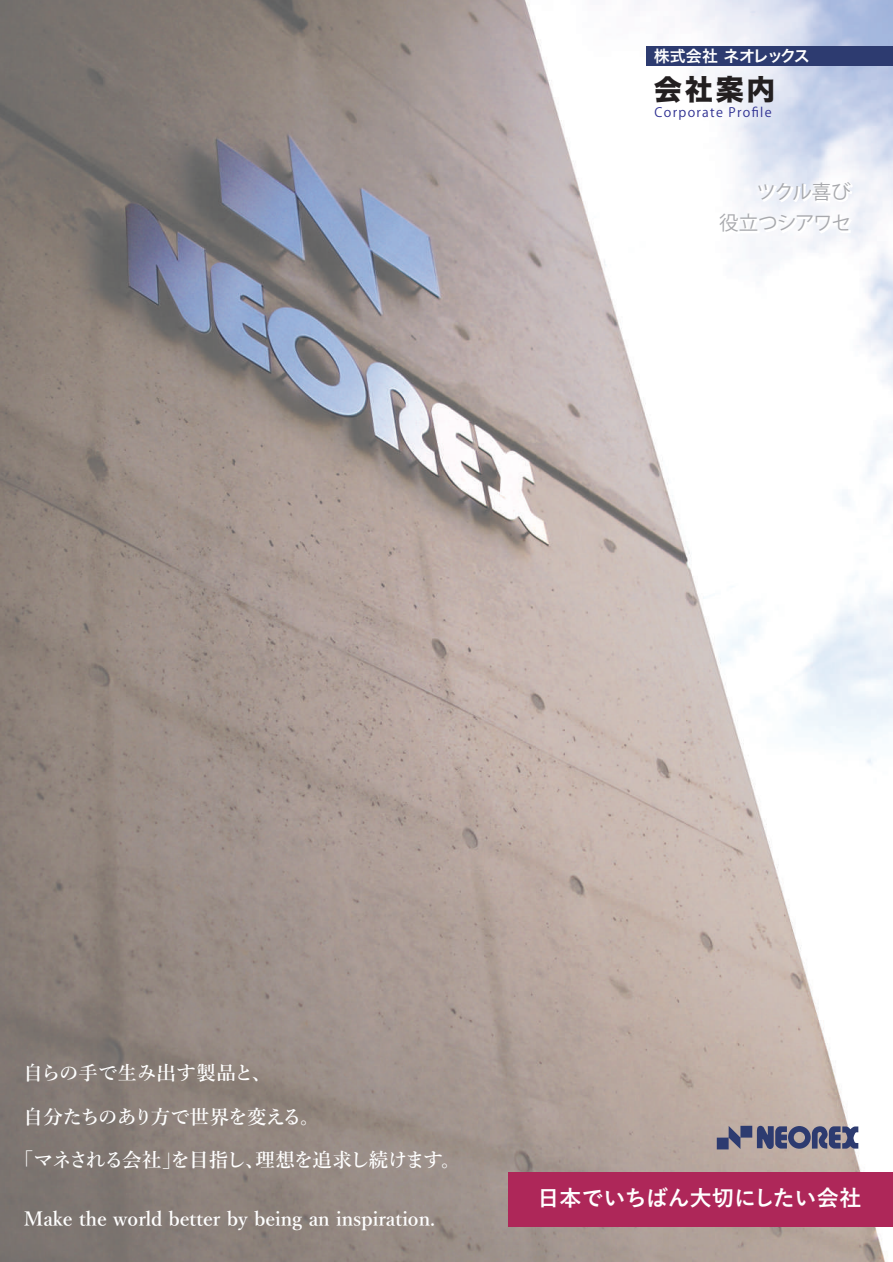
<style>
.page{position:relative;width:893px;height:1262px;background:#fff}
.page>*{position:absolute;margin:0;border:0;box-sizing:border-box;transform-origin:0 0}
.t1{font:28.2px "Hira Kaku Std N W8";color:#231f20}
.t2{font:700 21.9px "Yu Go";letter-spacing:-.005em;color:#fff}
.t3{font:600 19.5px "Yu Min";color:#fff}
.t4{font:600 19.5px "Yu Min";letter-spacing:-.055em;color:#fff}
.t5{font:600 19.5px "Yu Min";letter-spacing:-.04em;color:#fff}
.t6{font:19.5px/31.5px "Koz Go Pr 6 N";letter-spacing:-.04em;color:#a8a9ad;text-align:right}
.t7{font:15.9px "Hira Kaku Pro N W6";letter-spacing:-.02em;color:#fff}
.t8{font:12.9px "Koz Go Pr 6 N";letter-spacing:.1em;color:#2e3092}
</style>
<div class="page">
<img style="left:0;top:0;width:893px;height:1261px">
<div style="left:508px;top:1171px;width:385px;height:55px;background:#ae2759"></div>
<div style="left:646px;top:46px;width:247px;height:20px;background:#2d3b70"></div>
<svg style="left:717px;top:1125px;width:141px;height:24px;background:#6b6c87"></svg>
<svg style="left:758px;top:181px;width:96px;height:22px"></svg>
<svg style="left:719px;top:213px;width:133px;height:22px"></svg>
<p class="t7" style="left:654px;top:41px;width:158px">株式会社ネオレックス</p>
<h1 class="t1" style="left:654px;top:73px;width:123px">会社案内</h1>
<p class="t8" style="left:655px;top:105px;width:118px">Corporate Profile</p>
<p class="t6" style="left:719px;top:176px;width:133px">ツクル喜び<br>役立つシアワセ</p>
<p class="t3" style="left:24px;top:1062px;width:249px">自らの手で生み出す製品と、</p>
<p class="t5" style="left:24px;top:1105px;width:298px">自分たちのあり方で世界を変える。</p>
<p class="t4" style="left:14px;top:1149px;width:448px">「マネされる会社」を目指し、理想を追求し続けます。</p>
<p class="t3" style="left:24px;top:1207px;width:413px">Make the world better by being an inspiration.</p>
<p class="t2" style="left:537px;top:1185px;width:325px">日本でいちばん大切にしたい会社</p>
</div>
